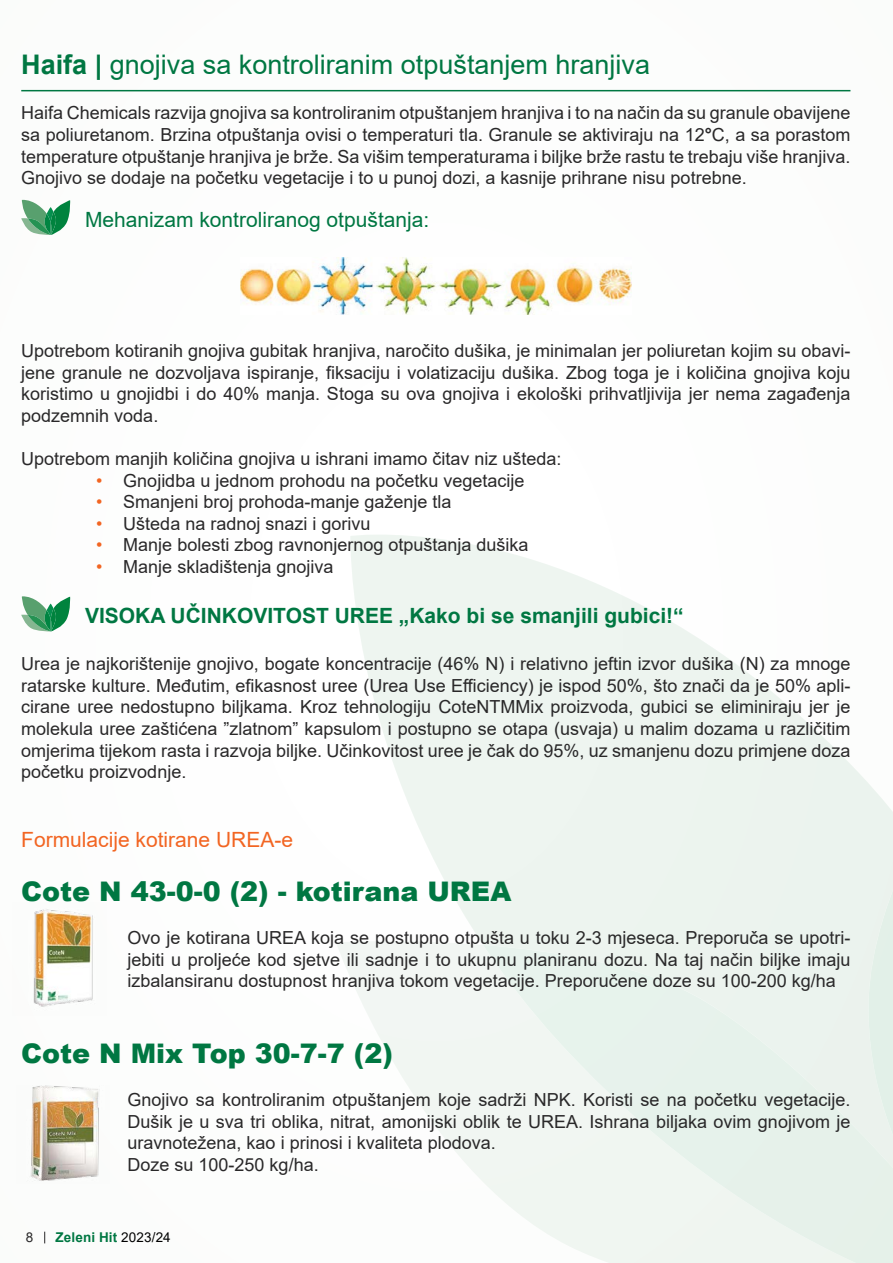
<style>
.page{position:relative;width:893px;height:1263px;background:#fff}
.page>*{position:absolute;margin:0;border:0;box-sizing:border-box;transform-origin:0 0}
.t1{font:27px "Arial";color:#007742}
.t2{font:900 27px "Arial";color:#007742}
.t3{font:700 21px "Arial";color:#007742}
.t4{font:21px "Arial";color:#007742}
.t5{font:21px "Arial";color:#f26522}
.t6{font:18px/21.6px "Arial";color:#292829;text-align:justify}
.t7{font:700 13.5px "Arial";letter-spacing:.01em;color:#007742}
.t8{font:13.5px "Arial";color:#292829}
.s1{font-weight:700}
.s2{color:#f26522}
.s3{font-weight:400;color:#000}
</style>
<div class="page">
<svg style="left:350px;top:535px;width:543px;height:406px;fill:#eef5f0"></svg>
<svg style="left:336px;top:941px;width:530px;height:240px;fill:#f2f6f3"></svg>
<div style="left:483px;top:945px;width:383px;height:318px;background:#ebf3ee"></div>
<div style="left:866px;top:840px;width:27px;height:423px;background:#e6f1e9"></div>
<hr style="left:21px;top:90px;width:829px;height:1px;background:#007742">
<img style="left:30px;top:1086px;width:70px;height:95px">
<svg style="left:21px;top:200px;width:50px;height:35px"></svg>
<svg style="left:21px;top:596px;width:50px;height:36px"></svg>
<img style="left:240px;top:257px;width:391px;height:57px">
<img style="left:33px;top:909px;width:60px;height:98px">
<h1 class="t1" style="left:21px;top:46px;width:630px"><span class="s1">Haifa |</span> gnojiva sa kontroliranim otpuštanjem hranjiva</h1>
<p class="t6" style="left:21px;top:102px;width:831px">Haifa Chemicals razvija gnojiva sa kontroliranim otpuštanjem hranjiva i to na način da su granule obavijene sa poliuretanom. Brzina otpuštanja ovisi o temperaturi tla. Granule se aktiviraju na 12<span class="s1">°</span>C, a sa porastom temperature otpuštanje hranjiva je brže. Sa višim temperaturama i biljke brže rastu te trebaju više hranjiva.<br>Gnojivo se dodaje na početku vegetacije i to u punoj dozi, a kasnije prihrane nisu potrebne.</p>
<p class="t4" style="left:85px;top:206px;width:346px">Mehanizam kontroliranog otpuštanja:</p>
<p class="t6" style="left:21px;top:340px;width:831px">Upotrebom kotiranih gnojiva gubitak hranjiva, naročito dušika, je minimalan jer poliuretan kojim su obavi&shy;jene granule ne dozvoljava ispiranje, fiksaciju i volatizaciju dušika. Zbog toga je i količina gnojiva koju koristimo u gnojidbi i do 40% manja. Stoga su ova gnojiva i ekološki prihvatljivija jer nema zagađenja podzemnih voda.</p>
<p class="t6" style="left:21px;top:448px;width:542px">Upotrebom manjih količina gnojiva u ishrani imamo čitav niz ušteda:</p>
<p class="t6" style="left:96px;top:469px;width:430px"><span class="s2">•</span> Gnojidba u jednom prohodu na početku vegetacije</p>
<p class="t6" style="left:96px;top:491px;width:357px"><span class="s2">•</span> Smanjeni broj prohoda-manje gaženje tla</p>
<p class="t6" style="left:96px;top:513px;width:276px"><span class="s2">•</span> Ušteda na radnoj snazi i gorivu</p>
<p class="t6" style="left:96px;top:534px;width:434px"><span class="s2">•</span> Manje bolesti zbog ravnonjernog otpuštanja dušika</p>
<p class="t6" style="left:96px;top:556px;width:239px"><span class="s2">•</span> Manje skladištenja gnojiva</p>
<p class="t3" style="left:85px;top:601px;width:600px">VISOKA UČINKOVITOST UREE „Kako bi se smanjili gubici!“</p>
<p class="t6" style="left:21px;top:653px;width:831px">Urea je najkorištenije gnojivo, bogate koncentracije (46% N) i relativno jeftin izvor dušika (N) za mnoge ratarske kulture. Međutim, efikasnost uree (Urea Use Efficiency) je ispod 50%, što znači da je 50% apli&shy;cirane uree nedostupno biljkama. Kroz tehnologiju CoteNTMMix proizvoda, gubici se eliminiraju jer je molekula uree zaštićena ”zlatnom” kapsulom i postupno se otapa (usvaja) u malim dozama u različitim omjerima tijekom rasta i razvoja biljke. Učinkovitost uree je čak do 95%, uz smanjenu dozu primjene doza početku proizvodnje.</p>
<p class="t5" style="left:21px;top:825px;width:273px">Formulacije kotirane UREA-e</p>
<h1 class="t2" style="left:21px;top:871px;width:492px">Cote N 43-0-0 (2) - kotirana UREA</h1>
<p class="t6" style="left:128px;top:927px;width:724px">Ovo je kotirana UREA koja se postupno otpušta u toku 2-3 mjeseca. Preporuča se upotri&shy;jebiti u proljeće kod sjetve ili sadnje i to ukupnu planiranu dozu. Na taj način biljke imaju izbalansiranu dostupnost hranjiva tokom vegetacije. Preporučene doze su 100-200 kg/ha</p>
<h1 class="t2" style="left:21px;top:1033px;width:373px">Cote N Mix Top 30-7-7 (2)</h1>
<p class="t6" style="left:128px;top:1089px;width:724px;text-align:left">Gnojivo sa kontroliranim otpuštanjem koje sadrži NPK. Koristi se na početku vegetacije.<br>Dušik je u sva tri oblika, nitrat, amonijski oblik te UREA. Ishrana biljaka ovim gnojivom je uravnotežena, kao i prinosi i kvaliteta plodova.<br>Doze su 100-250 kg/ha.</p>
<p class="t8" style="left:26px;top:1227px;width:9px">8</p>
<p class="t7" style="left:55px;top:1228px;width:117px">Zeleni Hit <span class="s3">2023/24</span></p>
</div>
